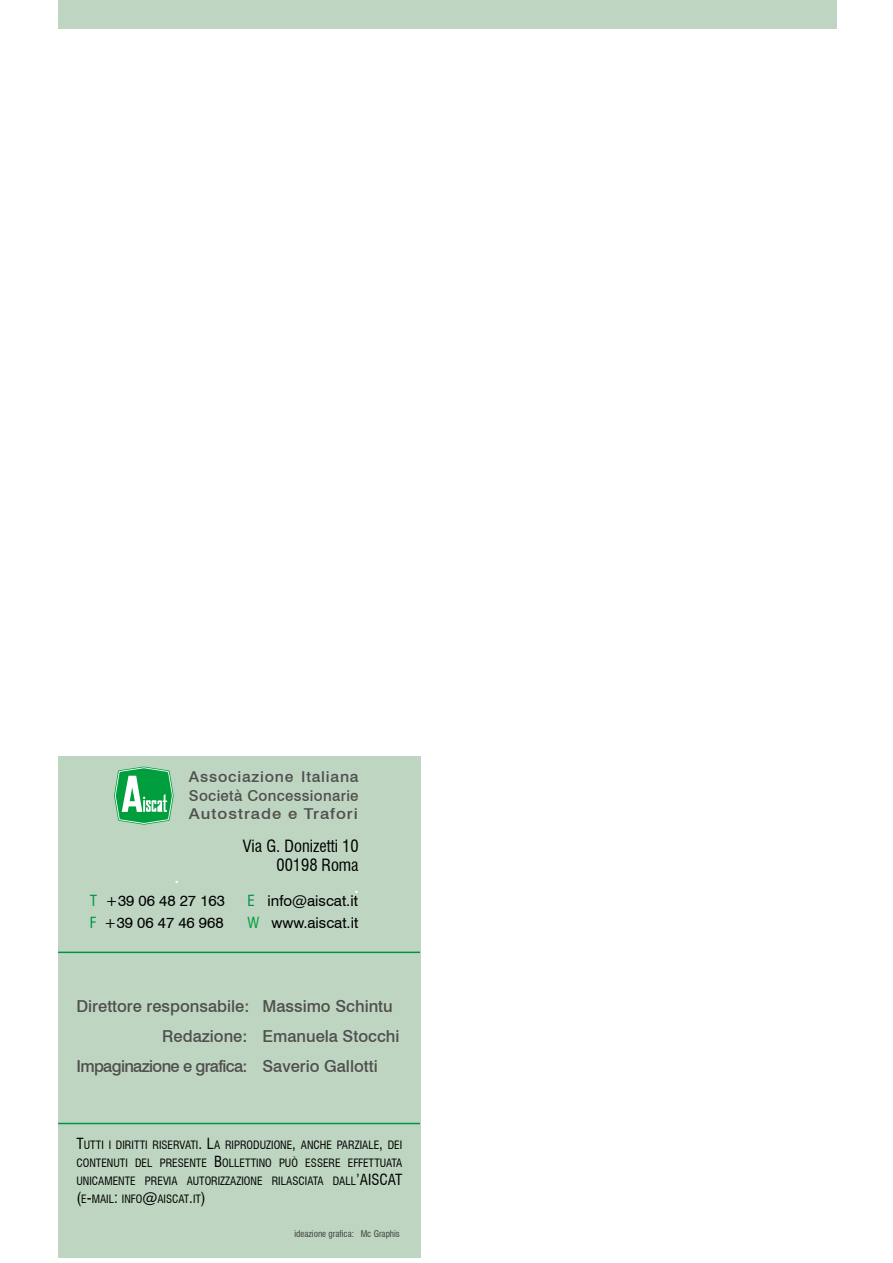
<style>
.page{position:relative;width:893px;height:1263px;background:#fff}
.page>*{position:absolute;margin:0;border:0;box-sizing:border-box;transform-origin:0 0}
.t1{font:500 16.5px "Swiss 721 BT";color:#504f4f}
.t2{font:500 16.5px "Swiss 721 BT";letter-spacing:-.04em;color:#504f4f}
.t3{font:condensed 16.5px/19.8px "Swiss 721 BT";color:#000;text-align:right}
.t4{font:500 15px/18px "Swiss 721 BT";letter-spacing:.035em;color:#504f4f;text-align:justify;scale:1.05 1}
.t5{font:15px/22.5px "Swiss 721 BT";color:#000}
.t6{font:700 15px "Swiss 721 BT";color:#fff}
.t7{font:condensed 15px "Swiss 721 BT";color:#000}
.t8{font:condensed 11.25px/18px "Swiss 721 BT";color:#000;text-align:justify}
.t9{font:condensed 9px "Swiss 721 BT";color:#3c3c3b}
.s1{font-weight:700;color:#fff}
.s2{font-stretch:condensed;color:#009641}
.s3{font-stretch:condensed;color:#008e5a}
.s4{font-stretch:condensed;color:#009e3d}
.s5{font-size:15px}
</style>
<div class="page">
<div style="left:58px;top:756px;width:362px;height:501px;background:#bed6c1"></div>
<svg style="left:114px;top:766px;width:60px;height:59px"></svg>
<hr style="left:58px;top:951px;width:362px;height:2px;background:#009641">
<hr style="left:58px;top:1123px;width:362px;height:1px;background:#009641">
<div style="left:58px;top:0;width:778px;height:28px;background:#bed6c1"></div>
<h2 class="t4" style="left:189px;top:768px;width:163px">Associazione Italiana Società Concessionarie Autostrade e Trafori</h2>
<h2 class="t5" style="left:90px;top:867px;width:137px;text-indent:85px"><span class="s1">.<br></span><span class="s2">T</span> +39 06 48 27 163</h2>
<h1 class="t3" style="left:243px;top:836px;width:117px">Via G. Donizetti 10<br>00198 Roma</h1>
<h2 class="t6" style="left:354px;top:879px;width:6px">.</h2>
<h2 class="t5" style="left:247px;top:889px;width:112px"><span class="s3">E</span> info@aiscat.it</h2>
<h2 class="t5" style="left:90px;top:912px;width:135px"><span class="s2">F</span> +39 06 47 46 968</h2>
<h2 class="t5" style="left:247px;top:912px;width:112px"><span class="s4">W</span> www.aiscat.it</h2>
<h1 class="t1" style="left:76px;top:996px;width:318px">Direttore responsabile: Massimo Schintu</h1>
<h1 class="t1" style="left:162px;top:1026px;width:239px">Redazione: Emanuela Stocchi</h1>
<h1 class="t2" style="left:76px;top:1056px;width:303px">Impaginazione e grafica: Saverio Gallotti</h1>
<p class="t8" style="left:76px;top:1135px;width:327px"><span class="s5">T</span>UTTI I DIRITTI RISERVATI<span class="s5">. L</span>A RIPRODUZIONE<span class="s5">,</span> ANCHE PARZIALE<span class="s5">,</span> DEI CONTENUTI DEL PRESENTE <span class="s5">B</span>OLLETTINO PUÒ ESSERE EFFETTUATA UNICAMENTE PREVIA AUTORIZZAZIONE RILASCIATA DALL <span class="s5">’AISCA</span></p>
<h2 class="t7" style="left:395px;top:1170px;width:9px">T</h2>
<p class="t8" style="left:76px;top:1189px;width:131px"><span class="s5">(</span>E<span class="s5">-</span>MAIL<span class="s5">:</span> INFO<span class="s5">@</span>AISCAT<span class="s5">.</span>IT<span class="s5">)</span></p>
<p class="t9" style="left:294px;top:1228px;width:107px">ideazione grafica: Mc Graphis</p>
</div>
